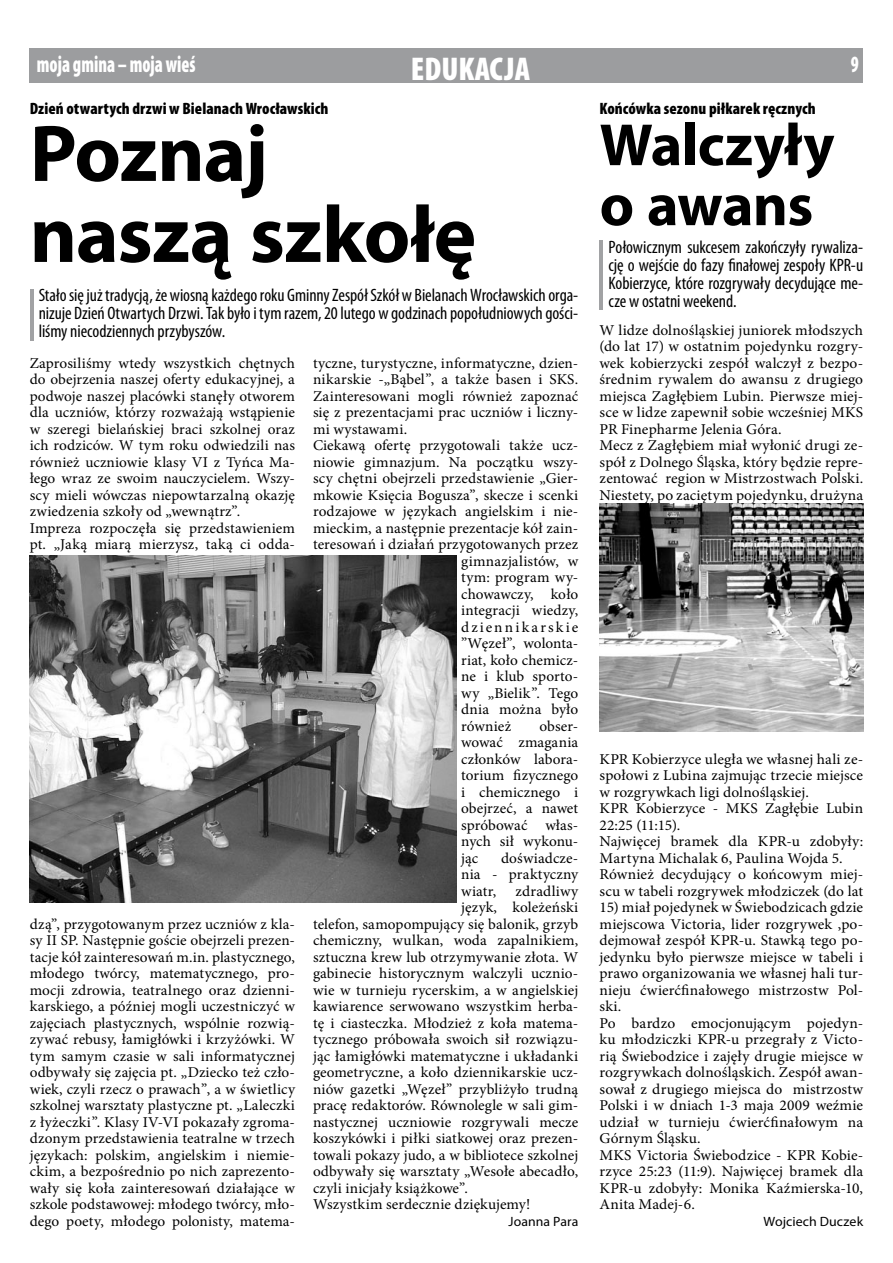
<style>
.page{position:relative;width:893px;height:1263px;background:#fff}
.page>*{position:absolute;margin:0;border:0;box-sizing:border-box;transform-origin:0 0}
.t1{font:700 81px/81px "Myriad Pro";letter-spacing:-.01em;color:#000}
.t2{font:700 60px/60px "Myriad Pro";letter-spacing:-.01em;color:#000}
.t3{font:900 condensed 33px "Myriad Pro";color:#fff}
.t4{font:900 condensed 23.4px "Myriad Pro";color:#fff;scale:.77 1}
.t5{font:condensed 18px/18px "Myriad Pro";letter-spacing:-.005em;color:#000;text-align:justify}
.t6{font:900 condensed 16.5px "Myriad Pro";letter-spacing:.005em;color:#000}
.t7{font:15px/16.5px "Minion Pro";letter-spacing:.005em;color:#000}
.t8{font:15px "Minion Pro";letter-spacing:.025em;color:#000}
.t9{font:15px "Minion Pro";letter-spacing:.14em;color:#000}
.t10{font:13.5px "Myriad Pro";letter-spacing:.005em;color:#000}
</style>
<div class="page">
<hr style="left:30px;top:289px;width:3px;height:51px;background:#a1a2a4">
<img style="left:30px;top:556px;width:427px;height:347px">
<hr style="left:600px;top:241px;width:3px;height:69px;background:#a1a2a4">
<img style="left:600px;top:504px;width:263px;height:227px">
<div style="left:30px;top:49px;width:833px;height:34px;background:#9c9d9f"></div>
<h3 class="t4" style="left:37px;top:50px;width:208px">moja gmina – moja wieś</h3>
<h3 class="t3" style="left:411px;top:48px;width:121px">EDUKACJA</h3>
<p class="t6" style="left:30px;top:98px;width:300px">Dzień otwartych drzwi w Bielanach Wrocławskich</p>
<h1 class="t1" style="left:30px;top:110px;width:448px">Poznaj naszą szkołę</h1>
<p class="t5" style="left:39px;top:286px;width:541px">Stałosięjużtradycją,żewiosnąkażdegoroku GminnyZespółSzkółwBielanachWrocławskich orga&shy;nizuje Dzień Otwartych Drzwi.Takbyłoi tymrazem,20lutego w godzinach popołudniowych gości&shy;liśmy niecodziennych przybyszów.</p>
<p class="t7" style="left:30px;top:355px;width:267px">Zaprosiliśmy wtedy wszystkich chętnych do obejrzenia naszej oferty edukacyjnej, a podwoje naszej placówki stanęły otworem dla uczniów, którzy rozważają wstąpienie w szeregi bielańskiej braci szkolnej oraz ich rodziców. W tym roku odwiedzili nas również uczniowie klasy VI z Tyńca Ma&shy;łego wraz ze swoim nauczycielem. Wszy&shy;scy mieli wówczas niepowtarzalną okazję zwiedzenia szkoły od „wewnątrz”.<br>Impreza rozpoczęła się przedstawieniem pt. „Jaką miarą mierzysz, taką ci odda-</p>
<p class="t7" style="left:313px;top:355px;width:267px">tyczne, turystyczne, informatyczne, dzien-</p>
<p class="t7" style="left:313px;top:371px;width:267px">nikarskie -„Bąbel”, a także basen i SKS.</p>
<p class="t7" style="left:313px;top:388px;width:267px">Zainteresowani mogli również zapoznać</p>
<p class="t7" style="left:313px;top:404px;width:267px">się z prezentacjami prac uczniów i liczny-</p>
<p class="t7" style="left:313px;top:421px;width:96px">mi wystawami.</p>
<p class="t7" style="left:313px;top:437px;width:267px">Ciekawą ofertę przygotowali także ucz-</p>
<p class="t7" style="left:313px;top:454px;width:267px">niowie gimnazjum. Na początku wszy-</p>
<p class="t7" style="left:313px;top:470px;width:267px">scy chętni obejrzeli przedstawienie „Gier-</p>
<p class="t7" style="left:313px;top:487px;width:267px">mkowie Księcia Bogusza”, skecze i scenki</p>
<p class="t7" style="left:313px;top:503px;width:267px">rodzajowe w językach angielskim i nie-</p>
<p class="t7" style="left:313px;top:520px;width:267px">mieckim, a następnie prezentacje kół zain-</p>
<p class="t7" style="left:313px;top:536px;width:267px">teresowań i działań przygotowanych przez</p>
<p class="t7" style="left:461px;top:553px;width:119px">gimnazjalistów, w</p>
<p class="t8" style="left:461px;top:567px;width:119px">tym: program wy-</p>
<p class="t7" style="left:461px;top:586px;width:119px">chowawczy, koło</p>
<p class="t7" style="left:461px;top:602px;width:119px">integracji wiedzy,</p>
<p class="t9" style="left:461px;top:617px;width:119px">dziennikarskie</p>
<p class="t7" style="left:461px;top:635px;width:119px">”Węzeł”, wolonta-</p>
<p class="t7" style="left:461px;top:652px;width:119px">riat, koło chemicz-</p>
<p class="t7" style="left:461px;top:668px;width:119px">ne i klub sporto-</p>
<p class="t7" style="left:461px;top:685px;width:119px">wy „Bielik”. Tego</p>
<p class="t7" style="left:461px;top:701px;width:119px">dnia można było</p>
<p class="t7" style="left:461px;top:718px;width:51px">również</p>
<p class="t7" style="left:461px;top:718px;width:119px;text-align:justify;text-indent:78px">obser&shy;wować zmagania członków labora&shy;torium fizycznego i chemicznego i obejrzeć, a nawet spróbować włas&shy;nych sił wykonu&shy;jąc</p>
<p class="t7" style="left:461px;top:850px;width:119px;text-align:justify;text-indent:40px">doświadcze&shy;nia - praktyczny wiatr,</p>
<p class="t7" style="left:515px;top:883px;width:64px">zdradliwy</p>
<p class="t7" style="left:461px;top:899px;width:119px">język, koleżeński</p>
<p class="t7" style="left:313px;top:916px;width:267px">telefon, samopompujący się balonik, grzyb</p>
<p class="t7" style="left:313px;top:932px;width:267px">chemiczny, wulkan, woda zapalnikiem,</p>
<p class="t7" style="left:313px;top:949px;width:267px">sztuczna krew lub otrzymywanie złota. W</p>
<p class="t7" style="left:313px;top:965px;width:267px">gabinecie historycznym walczyli ucznio-</p>
<p class="t7" style="left:313px;top:982px;width:267px">wie w turnieju rycerskim, a w angielskiej</p>
<p class="t7" style="left:313px;top:998px;width:267px">kawiarence serwowano wszystkim herba-</p>
<p class="t7" style="left:313px;top:1015px;width:267px">tę i ciasteczka. Młodzież z koła matema-</p>
<p class="t7" style="left:313px;top:1031px;width:267px">tycznego próbowała swoich sił rozwiązu-</p>
<p class="t7" style="left:313px;top:1048px;width:267px">jąc łamigłówki matematyczne i układanki</p>
<p class="t7" style="left:313px;top:1064px;width:267px">geometryczne, a koło dziennikarskie ucz-</p>
<p class="t7" style="left:313px;top:1081px;width:267px">niów gazetki „Węzeł” przybliżyło trudną</p>
<p class="t7" style="left:313px;top:1097px;width:267px">pracę redaktorów. Równolegle w sali gim-</p>
<p class="t7" style="left:313px;top:1114px;width:267px">nastycznej uczniowie rozgrywali mecze</p>
<p class="t7" style="left:313px;top:1130px;width:267px">koszykówki i piłki siatkowej oraz prezen-</p>
<p class="t7" style="left:313px;top:1147px;width:267px">towali pokazy judo, a w bibliotece szkolnej</p>
<p class="t7" style="left:313px;top:1163px;width:267px">odbywały się warsztaty „Wesołe abecadło,</p>
<p class="t7" style="left:313px;top:1180px;width:156px">czyli inicjały książkowe”.</p>
<p class="t7" style="left:313px;top:1196px;width:219px">Wszystkim serdecznie dziękujemy!</p>
<p class="t10" style="left:509px;top:1213px;width:71px">Joanna Para</p>
<p class="t7" style="left:30px;top:916px;width:267px;text-align:justify">dzą”, przygotowanym przez uczniów z kla&shy;sy II SP. Następnie goście obejrzeli prezen&shy;tacje kół zainteresowań m.in. plastycznego, młodego twórcy, matematycznego, pro&shy;mocji zdrowia, teatralnego oraz dzienni&shy;karskiego, a później mogli uczestniczyć w zajęciach plastycznych, wspólnie rozwią&shy;zywać rebusy, łamigłówki i krzyżówki. W tym samym czasie w sali informatycznej odbywały się zajęcia pt. „Dziecko też czło&shy;wiek, czyli rzecz o prawach”, a w świetlicy szkolnej warsztaty plastyczne pt. „Laleczki z łyżeczki”. Klasy IV-VI pokazały zgroma&shy;dzonym przedstawienia teatralne w trzech językach: polskim, angielskim i niemie&shy;ckim, a bezpośrednio po nich zaprezento&shy;wały się koła zainteresowań działające w szkole podstawowej: młodego twórcy, mło&shy;dego poety, młodego polonisty, matema-</p>
<p class="t6" style="left:600px;top:98px;width:218px">Końcówka sezonu piłkarek ręcznych</p>
<h2 class="t2" style="left:600px;top:113px;width:236px">Walczyły o awans</h2>
<p class="t5" style="left:609px;top:238px;width:256px">Połowicznym sukcesem zakończyły rywaliza&shy;cję o wejście do fazy finałowej zespoły KPR-u Kobierzyce, które rozgrywały decydujące me&shy;cze w ostatni weekend.</p>
<p class="t7" style="left:600px;top:322px;width:265px">W lidze dolnośląskiej juniorek młodszych (do lat 17) w ostatnim pojedynku rozgry&shy;wek kobierzycki zespół walczył z bezpo&shy;średnim rywalem do awansu z drugiego miejsca Zagłębiem Lubin. Pierwsze miej&shy;sce w lidze zapewnił sobie wcześniej MKS PR Finepharme Jelenia Góra.<br>Mecz z Zagłębiem miał wyłonić drugi ze&shy;spół z Dolnego Śląska, który będzie repre&shy;zentować region w Mistrzostwach Polski.<br>Niestety, po zaciętym pojedynku, drużyna</p>
<p class="t7" style="left:600px;top:751px;width:265px">KPR Kobierzyce uległa we własnej hali ze&shy;społowi z Lubina zajmując trzecie miejsce w rozgrywkach ligi dolnośląskiej.<br>KPR Kobierzyce - MKS Zagłębie Lubin 22:25 (11:15).<br>Najwięcej bramek dla KPR-u zdobyły:<br>Martyna Michalak 6, Paulina Wojda 5.<br>Również decydujący o końcowym miej&shy;scu w tabeli rozgrywek młodziczek (do lat</p>
<p class="t7" style="left:600px;top:899px;width:265px">15) miał pojedynek w Świebodzicach gdzie miejscowa Victoria, lider rozgrywek ,po&shy;dejmował zespół KPR-u. Stawką tego po&shy;jedynku było pierwsze miejsce w tabeli i prawo organizowania we własnej hali tur&shy;nieju ćwierćfinałowego mistrzostw Pol&shy;ski.<br>Po bardzo emocjonującym pojedyn&shy;ku młodziczki KPR-u przegrały z Victo&shy;rią Świebodzice i zajęły drugie miejsce w rozgrywkach dolnośląskich. Zespół awan&shy;sował z drugiego miejsca do mistrzostw Polski i w dniach 1-3 maja 2009 weźmie udział w turnieju ćwierćfinałowym na Górnym Śląsku.<br>MKS Victoria Świebodzice - KPR Kobie&shy;rzyce 25:23 (11:9). Najwięcej bramek dla KPR-u zdobyły: Monika Kaźmierska-10, Anita Madej-6.</p>
<p class="t10" style="left:763px;top:1213px;width:101px">Wojciech Duczek</p>
</div>
